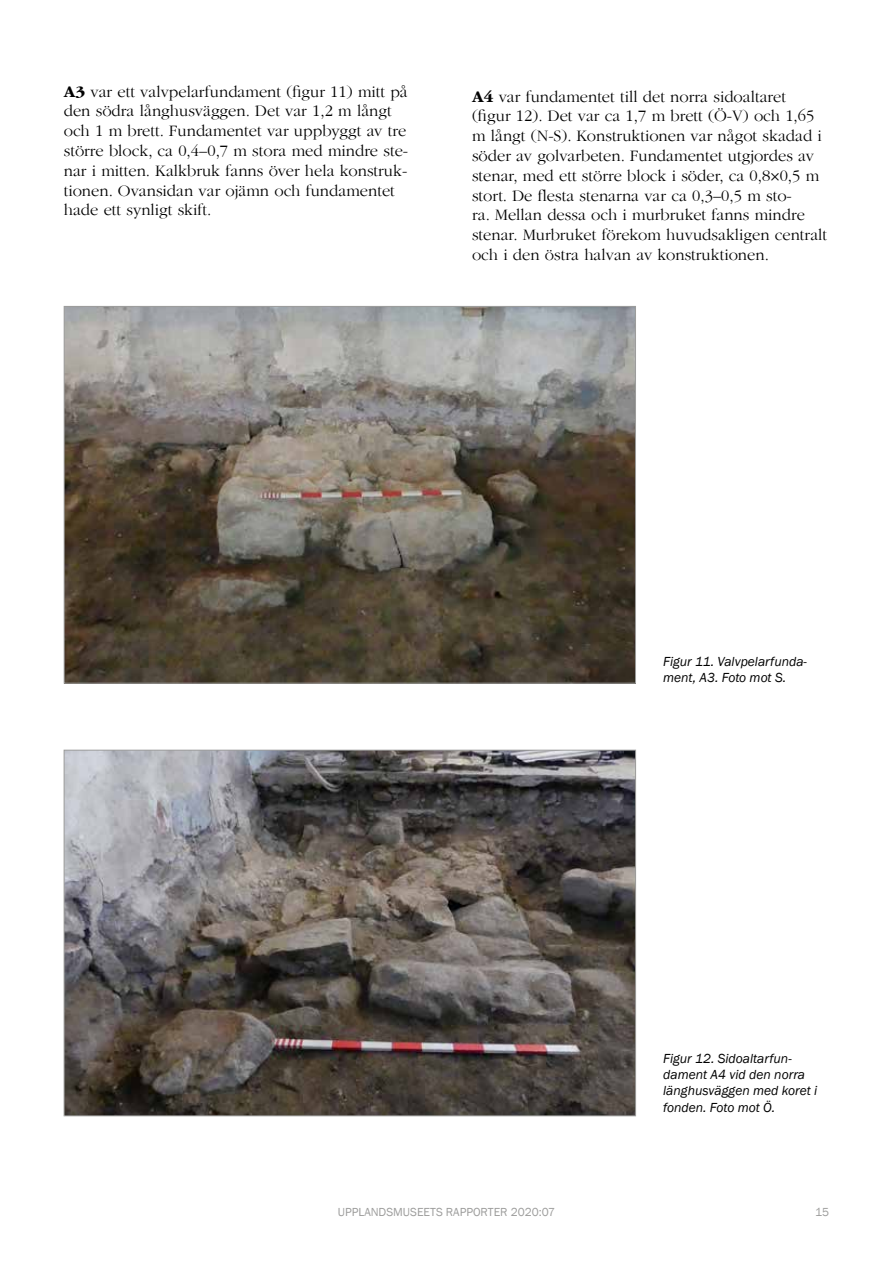
<style>
.page{position:relative;width:893px;height:1263px;background:#fff}
.page>*{position:absolute;margin:0;border:0;box-sizing:border-box;transform-origin:0 0}
.t1{font:300 16.5px/19.8px "ITC Garamond Std";color:#000}
.t2{font:italic 13.5px/16.2px "Franklin Gothic";color:#000}
.t3{font:12px "Franklin Gothic";color:#9d9d9c}
.s1{font-weight:700}
</style>
<div class="page">
<img style="left:66px;top:308px;width:568px;height:373px">
<img style="left:66px;top:752px;width:568px;height:362px">
<p class="t1" style="left:64px;top:82px;width:346px"><span class="s1">A3</span> var ett valvpelarfundament (figur 11) mitt på den södra långhusväggen. Det var 1,2 m långt och 1 m brett. Fundamentet var uppbyggt av tre större block, ca 0,4–0,7 m stora med mindre ste&shy;nar i mitten. Kalkbruk fanns över hela konstruk&shy;tionen. Ovansidan var ojämn och fundamentet hade ett synligt skift.</p>
<p class="t1" style="left:472px;top:87px;width:357px"><span class="s1">A4</span> var fundamentet till det norra sidoaltaret (figur 12). Det var ca 1,7 m brett (Ö-V) och 1,65 m långt (N-S). Konstruktionen var något skadad i söder av golvarbeten. Fundamentet utgjordes av stenar, med ett större block i söder, ca 0,8×0,5 m stort. De flesta stenarna var ca 0,3–0,5 m sto-<br>ra. Mellan dessa och i murbruket fanns mindre stenar. Murbruket förekom huvudsakligen centralt och i den östra halvan av konstruktionen.</p>
<p class="t2" style="left:663px;top:654px;width:145px">Figur 11. Valvpelarfunda&shy;ment, A3. Foto mot S.</p>
<p class="t2" style="left:663px;top:1051px;width:156px">Figur 12. Sidoaltarfun&shy;dament A4 vid den norra länghusväggen med koret i fonden. Foto mot Ö.</p>
<p class="t3" style="left:338px;top:1205px;width:219px">UPPLANDSMUSEETS RAPPORTER 2020:07</p>
<p class="t3" style="left:815px;top:1205px;width:15px">15</p>
</div>
